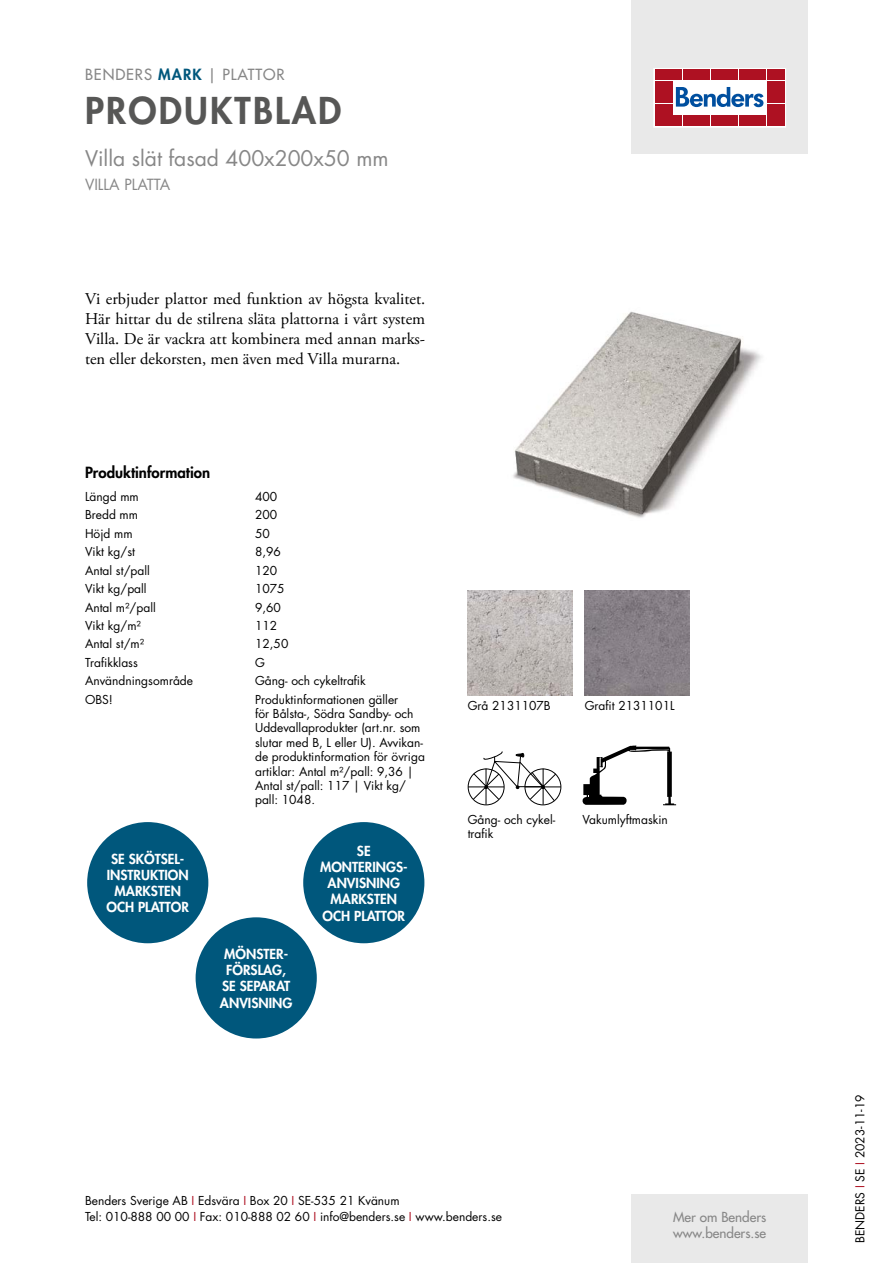
<style>
.page{position:relative;width:893px;height:1263px;background:#fff}
.page>*{position:absolute;margin:0;border:0;box-sizing:border-box;transform-origin:0 0}
.t1{font:800 36px "Futura Std";letter-spacing:.06em;color:#575756}
.t2{font:21px "Futura Std";color:#878787}
.t3{font:16.5px/19.8px "Adobe Garamond Pro";color:#000;text-align:justify}
.t4{font:500 15px "Futura Std";letter-spacing:.06em;color:#878787}
.t5{font:800 15px "Futura Std";color:#000}
.t6{font:15px "Futura Std";color:#878787}
.t7{font:800 13.5px/16.2px "Futura Std";color:#fff;text-align:center}
.t8{font:500 13.5px/16.2px "Futura Std";color:#878787}
.t9{font:12px/14.4px "Futura Std";color:#000}
.s1{font-weight:800;color:#00577c}
.s2{color:#ae1122}
</style>
<div class="page">
<div style="left:631px;top:0;width:177px;height:153px;background:#e9e9e9"></div>
<div style="left:631px;top:1195px;width:177px;height:68px;background:#e9e9e9"></div>
<svg style="left:656px;top:70px;width:128px;height:55px;background:#ebc5ca"></svg>
<div style="left:654px;top:68px;width:132px;height:59px;border:1px solid #fff"></div>
<div style="left:655px;top:70px;width:8px;height:10px;background:#ae1122"></div>
<div style="left:664px;top:70px;width:8px;height:10px;background:#ae1122"></div>
<div style="left:655px;top:81px;width:8px;height:10px;background:#ae1122"></div>
<div style="left:664px;top:81px;width:8px;height:10px;background:#ae1122"></div>
<div style="left:655px;top:93px;width:8px;height:10px;background:#ae1122"></div>
<div style="left:664px;top:93px;width:8px;height:10px;background:#ae1122"></div>
<div style="left:655px;top:104px;width:8px;height:11px;background:#ae1122"></div>
<div style="left:664px;top:104px;width:8px;height:11px;background:#ae1122"></div>
<div style="left:655px;top:116px;width:8px;height:10px;background:#ae1122"></div>
<div style="left:664px;top:116px;width:8px;height:10px;background:#ae1122"></div>
<div style="left:674px;top:70px;width:8px;height:10px;background:#ae1122"></div>
<div style="left:683px;top:70px;width:8px;height:10px;background:#ae1122"></div>
<div style="left:692px;top:70px;width:8px;height:10px;background:#ae1122"></div>
<div style="left:702px;top:70px;width:8px;height:10px;background:#ae1122"></div>
<div style="left:711px;top:70px;width:8px;height:10px;background:#ae1122"></div>
<div style="left:720px;top:70px;width:8px;height:10px;background:#ae1122"></div>
<div style="left:730px;top:70px;width:8px;height:10px;background:#ae1122"></div>
<div style="left:739px;top:70px;width:8px;height:10px;background:#ae1122"></div>
<div style="left:748px;top:70px;width:8px;height:10px;background:#ae1122"></div>
<div style="left:758px;top:70px;width:8px;height:10px;background:#ae1122"></div>
<div style="left:674px;top:116px;width:8px;height:10px;background:#ae1122"></div>
<div style="left:683px;top:116px;width:8px;height:10px;background:#ae1122"></div>
<div style="left:692px;top:116px;width:8px;height:10px;background:#ae1122"></div>
<div style="left:702px;top:116px;width:8px;height:10px;background:#ae1122"></div>
<div style="left:711px;top:116px;width:8px;height:10px;background:#ae1122"></div>
<div style="left:720px;top:116px;width:8px;height:10px;background:#ae1122"></div>
<div style="left:730px;top:116px;width:8px;height:10px;background:#ae1122"></div>
<div style="left:739px;top:116px;width:8px;height:10px;background:#ae1122"></div>
<div style="left:748px;top:116px;width:8px;height:10px;background:#ae1122"></div>
<div style="left:758px;top:116px;width:8px;height:10px;background:#ae1122"></div>
<div style="left:767px;top:70px;width:8px;height:10px;background:#ae1122"></div>
<div style="left:776px;top:70px;width:8px;height:10px;background:#ae1122"></div>
<div style="left:767px;top:81px;width:8px;height:10px;background:#ae1122"></div>
<div style="left:776px;top:81px;width:8px;height:10px;background:#ae1122"></div>
<div style="left:767px;top:93px;width:8px;height:10px;background:#ae1122"></div>
<div style="left:776px;top:93px;width:8px;height:10px;background:#ae1122"></div>
<div style="left:767px;top:104px;width:8px;height:11px;background:#ae1122"></div>
<div style="left:776px;top:104px;width:8px;height:11px;background:#ae1122"></div>
<div style="left:767px;top:116px;width:8px;height:10px;background:#ae1122"></div>
<div style="left:776px;top:116px;width:8px;height:10px;background:#ae1122"></div>
<svg style="left:676px;top:87px;width:87px;height:20px;background:#89add2"></svg>
<div style="left:303px;top:822px;width:121px;height:121px;background:#00577c;border-radius:50%"></div>
<div style="left:87px;top:822px;width:121px;height:121px;background:#00577c;border-radius:50%"></div>
<div style="left:196px;top:917px;width:121px;height:121px;background:#00577c;border-radius:50%"></div>
<img style="left:513px;top:311px;width:249px;height:207px">
<img style="left:468px;top:590px;width:105px;height:105px">
<img style="left:585px;top:590px;width:105px;height:105px">
<svg style="left:468px;top:769px;width:36px;height:36px"></svg>
<div style="left:468px;top:768px;width:36px;height:37px;border:1px solid #000;border-radius:50%"></div>
<svg style="left:525px;top:769px;width:36px;height:36px"></svg>
<div style="left:524px;top:768px;width:37px;height:37px;border:1px solid #000;border-radius:50%"></div>
<hr style="left:525px;top:787px;width:36px;height:1px;background:#000">
<hr style="left:468px;top:787px;width:36px;height:1px;background:#000">
<svg style="left:473px;top:751px;width:83px;height:54px"></svg>
<svg style="left:583px;top:745px;width:93px;height:60px"></svg>
<p class="t4" style="left:85px;top:65px;width:201px">BENDERS <span class="s1">MARK</span> | PLATTOR</p>
<h1 class="t1" style="left:85px;top:87px;width:258px">PRODUKTBLAD</h1>
<h2 class="t2" style="left:85px;top:144px;width:305px">Villa slät fasad 400x200x50 mm</h2>
<p class="t6" style="left:85px;top:175px;width:87px">VILLA PLATTA</p>
<h3 class="t3" style="left:85px;top:290px;width:342px">Vi erbjuder plattor med funktion av högsta kvalitet.<br>Här hittar du de stilrena släta plattorna i vårt system Villa. De är vackra att kombinera med annan marks&shy;ten eller dekorsten, men även med Villa murarna.</h3>
<p class="t5" style="left:85px;top:463px;width:127px">Produktinformation</p>
<p class="t9" style="left:85px;top:490px;width:55px">Längd mm</p>
<p class="t9" style="left:255px;top:490px;width:24px">400</p>
<p class="t9" style="left:85px;top:508px;width:55px">Bredd mm</p>
<p class="t9" style="left:255px;top:508px;width:24px">200</p>
<p class="t9" style="left:85px;top:526px;width:49px">Höjd mm</p>
<p class="t9" style="left:255px;top:526px;width:16px">50</p>
<p class="t9" style="left:85px;top:545px;width:51px">Vikt kg/st</p>
<p class="t9" style="left:255px;top:545px;width:27px">8,96</p>
<p class="t9" style="left:85px;top:563px;width:66px">Antal st/pall</p>
<p class="t9" style="left:255px;top:563px;width:24px">120</p>
<p class="t9" style="left:85px;top:582px;width:63px">Vikt kg/pall</p>
<p class="t9" style="left:255px;top:582px;width:31px">1075</p>
<p class="t9" style="left:85px;top:600px;width:72px">Antal m²/pall</p>
<p class="t9" style="left:255px;top:600px;width:27px">9,60</p>
<p class="t9" style="left:85px;top:618px;width:57px">Vikt kg/m²</p>
<p class="t9" style="left:255px;top:618px;width:24px">112</p>
<p class="t9" style="left:85px;top:637px;width:61px">Antal st/m²</p>
<p class="t9" style="left:255px;top:637px;width:35px">12,50</p>
<p class="t9" style="left:85px;top:655px;width:54px">Trafikklass</p>
<p class="t9" style="left:255px;top:655px;width:11px">G</p>
<p class="t9" style="left:85px;top:674px;width:110px">Användningsområde</p>
<p class="t9" style="left:255px;top:674px;width:112px">Gång- och cykeltrafik</p>
<p class="t9" style="left:85px;top:692px;width:29px">OBS!</p>
<p class="t9" style="left:255px;top:692px;width:171px">Produktinformationen gäller<br>för Bålsta-, Södra Sandby- och<br>Uddevallaprodukter (art.nr. som slutar med B, L eller U). Avvikan&shy;de produktinformation för övriga artiklar: Antal m²/pall: 9,36 |<br>Antal st/pall: 117 | Vikt kg/ pall: 1048.</p>
<p class="t7" style="left:320px;top:843px;width:89px">SE<br>MONTERINGS-<br>ANVISNING<br>MARKSTEN<br>OCH PLATTOR</p>
<p class="t7" style="left:106px;top:851px;width:84px">SE SKÖTSEL-<br>INSTRUKTION<br>MARKSTEN<br>OCH PLATTOR</p>
<p class="t7" style="left:220px;top:946px;width:74px">MÖNSTER-<br>FÖRSLAG,<br>SE SEPARAT<br>ANVISNING</p>
<p class="t9" style="left:468px;top:698px;width:85px">Grå 2131107B</p>
<p class="t9" style="left:585px;top:698px;width:91px">Grafit 2131101L</p>
<p class="t9" style="left:468px;top:812px;width:89px">Gång- och cykel&shy;trafik</p>
<p class="t9" style="left:583px;top:812px;width:87px">Vakumlyftmaskin</p>
<p class="t9" style="left:85px;top:1192px;width:418px;line-height:16.5px">Benders Sverige AB <span class="s2">I</span> Edsvära <span class="s2">I</span> Box 20 <span class="s2">I</span> SE-535 21 Kvänum<br>Tel: 010-888 00 00 <span class="s2">I</span> Fax: 010-888 02 60 <span class="s2">I</span> info@benders.se <span class="s2">I</span> www.benders.se</p>
<p class="t8" style="left:673px;top:1209px;width:95px">Mer om Benders www.benders.se</p>
<p class="t9" style="left:853px;top:1243px;width:150px;rotate:-90deg">BENDERS <span class="s2">I</span> SE <span class="s2">I</span> 2023-11-19</p>
</div>
